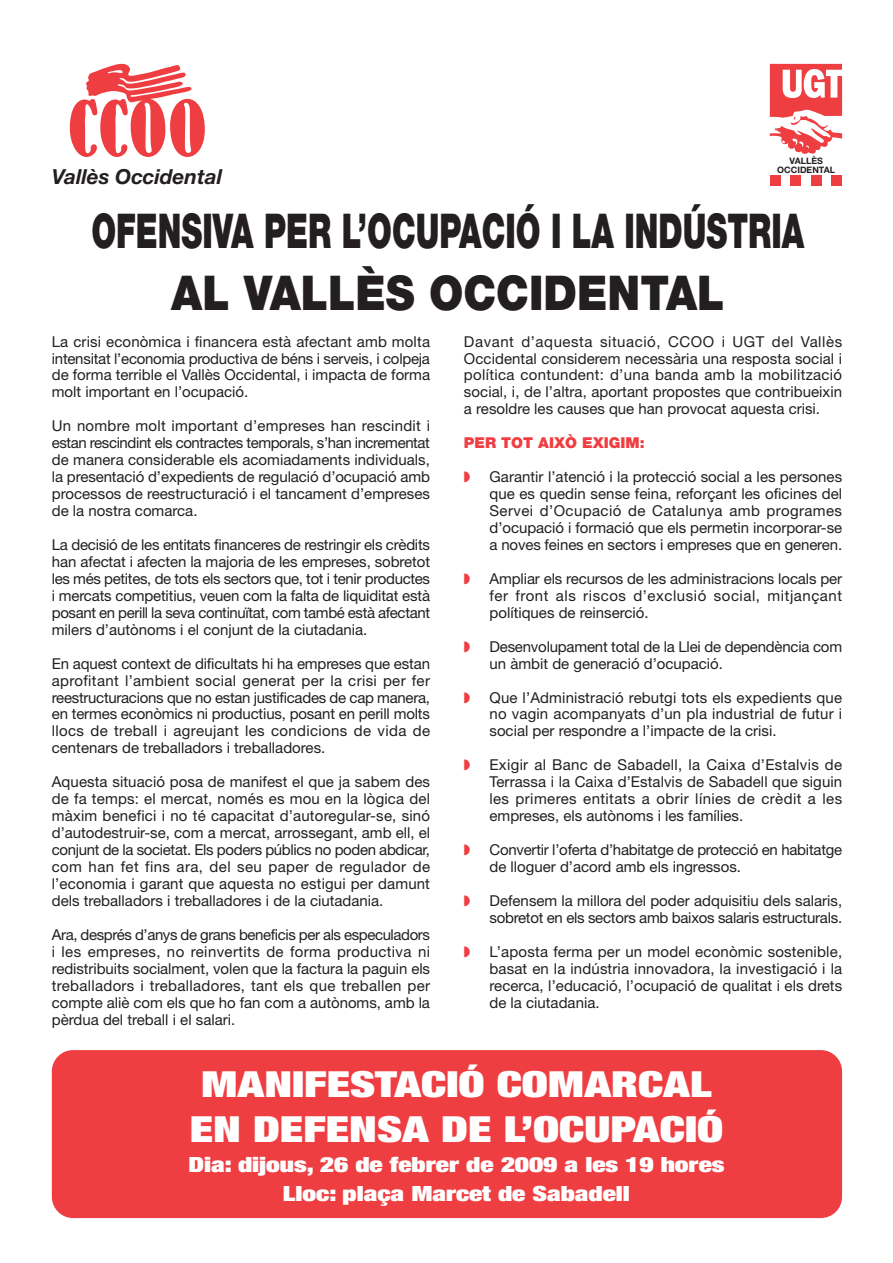
<style>
.page{position:relative;width:893px;height:1263px;background:#fff}
.page>*{position:absolute;margin:0;border:0;box-sizing:border-box;transform-origin:0 0}
.t1{font:900 48px/61.5px "Helvetica Neue";color:#231f20;text-align:center;scale:.65 1}
.t2{font:900 expanded 36px/44.5px "Helvetica Neue";color:#fff;text-align:center;scale:1.3 1}
.t3{font:900 expanded 21px/29.5px "Helvetica Neue";color:#fff;text-align:center;scale:1.3 1}
.t4{font:italic 700 20.7px "Helvetica Neue";color:#231f20}
.t5{font:15px/17px "Helvetica Neue";color:#231f20;text-align:justify}
.t6{font:15px/17px "Helvetica Neue";letter-spacing:-.02em;color:#231f20}
.t7{font:900 15px "Helvetica Neue";color:#ef3e42}
.t8{font:700 8.85px/8.9px "Helvetica Neue";color:#231f20;text-align:center}
</style>
<div class="page">
<div style="left:52px;top:1050px;width:790px;height:168px;background:#ef3e42;border-radius:21px"></div>
<svg style="left:70px;top:64px;width:135px;height:93px"></svg>
<svg style="left:769px;top:64px;width:73px;height:90px"></svg>
<div style="left:769px;top:175px;width:11px;height:11px;background:#ef3e42"></div>
<div style="left:810px;top:175px;width:11px;height:11px;background:#ef3e42"></div>
<div style="left:790px;top:175px;width:11px;height:11px;background:#ef3e42"></div>
<div style="left:831px;top:175px;width:11px;height:11px;background:#ef3e42"></div>
<p class="t8" style="left:777px;top:157px;width:59px">VALLÈS<br>OCCIDENTAL</p>
<h3 class="t4" style="left:52px;top:169px;width:172px">Vallès Occidental</h3>
<h1 class="t1" style="left:91px;top:204px;width:1098px">OFENSIVA PER L’OCUPACIÓ I LA INDÚSTRIA<br>AL VALLÈS OCCIDENTAL</h1>
<p class="t5" style="left:52px;top:334px;width:380px">La crisi econòmica i financera està afectant amb molta intensitat l’economia productiva de béns i serveis, i colpeja de forma terrible el Vallès Occidental, i impacta de forma molt important en l’ocupació.</p>
<p class="t5" style="left:52px;top:419px;width:380px">Un nombre molt important d’empreses han rescindit i estan rescindint els contractes temporals, s’han incrementat de manera considerable els acomiadaments individuals, la presentació d’expedients de regulació d’ocupació amb processos de reestructuració i el tancament d’empreses de la nostra comarca.</p>
<p class="t5" style="left:52px;top:538px;width:380px">La decisió de les entitats financeres de restringir els crèdits han afectat i afecten la majoria de les empreses, sobretot les més petites, de tots els sectors que, tot i tenir productes i mercats competitius, veuen com la falta de liquiditat està posant en perill la seva continuïtat, com també està afectant milers d’autònoms i el conjunt de la ciutadania.</p>
<p class="t5" style="left:52px;top:656px;width:380px">En aquest context de dificultats hi ha empreses que estan aprofitant l’ambient social generat per la crisi per fer reestructuracions que no estan justificades de cap manera, en termes econòmics ni productius, posant en perill molts llocs de treball i agreujant les condicions de vida de centenars de treballadors i treballadores.</p>
<p class="t5" style="left:52px;top:775px;width:380px">Aquesta situació posa de manifest el que ja sabem des de fa temps: el mercat, només es mou en la lògica del màxim benefici i no té capacitat d’autoregular-se, sinó d’autodestruir-se, com a mercat, arrossegant, amb ell, el conjunt de la societat. Els poders públics no poden abdicar, com han fet fins ara, del seu paper de regulador de l’economia i garant que aquesta no estigui per damunt dels treballadors i treballadores i de la ciutadania.</p>
<p class="t5" style="left:52px;top:927px;width:380px">Ara, després d’anys de grans beneficis per als especuladors i les empreses, no reinvertits de forma productiva ni redistribuits socialment, volen que la factura la paguin els treballadors i treballadores, tant els que treballen per compte aliè com els que ho fan com a autònoms, amb la pèrdua del treball i el salari.</p>
<p class="t5" style="left:464px;top:334px;width:380px">Davant d’aquesta situació, CCOO i UGT del Vallès Occidental considerem necessària una resposta social i política contundent: d’una banda amb la mobilització social, i, de l’altra, aportant propostes que contribueixin a resoldre les causes que han provocat aquesta crisi.</p>
<p class="t7" style="left:464px;top:438px;width:182px">PER TOT AIXÒ EXIGIM:</p>
<p class="t5" style="left:489px;top:470px;width:354px">Garantir l’atenció i la protecció social a les persones que es quedin sense feina, reforçant les oficines del Servei d’Ocupació de Catalunya amb programes d’ocupació i formació que els permetin incorporar-se a noves feines en sectors i empreses que en generen.</p>
<p class="t5" style="left:489px;top:572px;width:354px">Ampliar els recursos de les administracions locals per fer front als riscos d’exclusió social, mitjançant polítiques de reinserció.</p>
<p class="t5" style="left:489px;top:639px;width:354px">Desenvolupament total de la Llei de dependència com un àmbit de generació d’ocupació.</p>
<p class="t5" style="left:489px;top:690px;width:354px">Que l’Administració rebutgi tots els expedients que no vagin acompanyats d’un pla industrial de futur i social per respondre a l’impacte de la crisi.</p>
<p class="t5" style="left:489px;top:758px;width:354px">Exigir al Banc de Sabadell, la Caixa d’Estalvis de Terrassa i la Caixa d’Estalvis de Sabadell que siguin les primeres entitats a obrir línies de crèdit a les empreses, els autònoms i les famílies.</p>
<p class="t5" style="left:489px;top:843px;width:354px">Convertir l’oferta d’habitatge de protecció en habitatge de lloguer d’acord amb els ingressos.</p>
<p class="t6" style="left:489px;top:894px;width:354px">Defensem la millora del poder adquisitiu dels salaris, sobretot en els sectors amb baixos salaris estructurals.</p>
<p class="t5" style="left:489px;top:944px;width:354px">L’aposta ferma per un model econòmic sostenible, basat en la indústria innovadora, la investigació i la recerca, l’educació, l’ocupació de qualitat i els drets de la ciutadania.</p>
<h2 class="t2" style="left:190px;top:1065px;width:412px">MANIFESTACIÓ COMARCAL<br>EN DEFENSA DE L’OCUPACIÓ</h2>
<h3 class="t3" style="left:188px;top:1151px;width:414px">Dia: dijous, 26 de febrer de 2009 a les 19 hores<br>Lloc: plaça Marcet de Sabadell</h3>
</div>
